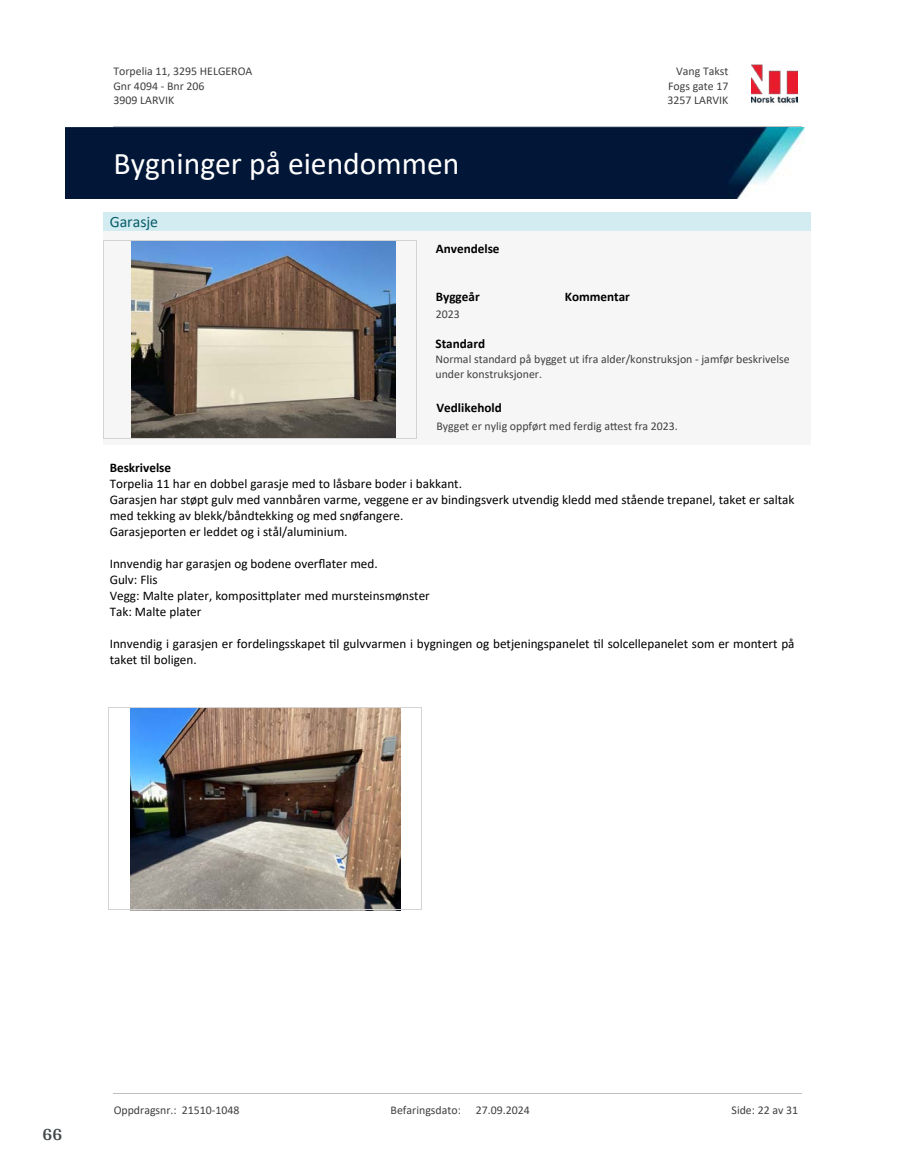
<style>
.page{position:relative;width:915px;height:1172px;background:#fff}
.page>*{position:absolute;margin:0;border:0;box-sizing:border-box;transform-origin:0 0}
.t1{font:31.65px "Calibri";color:#fff}
.t2{font:700 18px "Arya";color:#414749}
.t3{font:15.75px "Calibri";color:#065c69}
.t4{font:13.2px/16px "Calibri";color:#000}
.t5{font:700 13.2px "Calibri";color:#000}
.t6{font:11.85px/14.5px "Calibri";color:#404040}
</style>
<div class="page">
<img style="left:65px;top:128px;width:739px;height:71px">
<div style="left:103px;top:212px;width:706px;height:19px;background:#d3ecf1"></div>
<div style="left:103px;top:231px;width:706px;height:214px;background:#f6f6f6"></div>
<img style="left:131px;top:242px;width:264px;height:196px">
<hr style="left:103px;top:241px;width:1px;height:197px;background:#d3d3d3">
<hr style="left:416px;top:241px;width:1px;height:197px;background:#d3d3d3">
<hr style="left:103px;top:241px;width:313px;height:1px;background:#d3d3d3">
<hr style="left:103px;top:438px;width:313px;height:1px;background:#d3d3d3">
<img style="left:130px;top:708px;width:270px;height:201px">
<hr style="left:108px;top:707px;width:1px;height:203px;background:#d3d3d3">
<hr style="left:421px;top:707px;width:1px;height:203px;background:#d3d3d3">
<hr style="left:108px;top:707px;width:314px;height:1px;background:#d3d3d3">
<hr style="left:108px;top:909px;width:314px;height:1px;background:#d3d3d3">
<img style="left:751px;top:64px;width:46px;height:40px">
<hr style="left:113px;top:127px;width:688px;height:1px;background:#c0c0c0">
<hr style="left:113px;top:1093px;width:688px;height:1px;background:#c0c0c0">
<p class="t6" style="left:113px;top:64px;width:140px">Torpelia 11, 3295 HELGEROA<br>Gnr 4094 - Bnr 206<br>3909 LARVIK</p>
<p class="t6" style="left:676px;top:64px;width:54px">Vang Takst</p>
<p class="t6" style="left:667px;top:78px;width:62px">Fogs gate 17</p>
<p class="t6" style="left:667px;top:93px;width:62px">3257 LARVIK</p>
<h1 class="t1" style="left:113px;top:142px;width:347px">Bygninger på eiendommen</h1>
<p class="t3" style="left:110px;top:211px;width:50px">Garasje</p>
<p class="t5" style="left:435px;top:240px;width:65px">Anvendelse</p>
<p class="t5" style="left:435px;top:287px;width:45px">Byggeår</p>
<p class="t5" style="left:564px;top:287px;width:67px">Kommentar</p>
<p class="t6" style="left:435px;top:306px;width:26px">2023</p>
<p class="t6" style="left:435px;top:352px;width:355px">Normal standard på bygget ut ifra alder/konstruksjon - jamfør beskrivelse under konstruksjoner.</p>
<p class="t5" style="left:435px;top:334px;width:51px">Standard</p>
<p class="t5" style="left:436px;top:398px;width:67px">Vedlikehold</p>
<p class="t6" style="left:436px;top:419px;width:243px">Bygget er nylig oppført med ferdig a琀琀est fra 2023.</p>
<p class="t5" style="left:110px;top:458px;width:63px">Beskrivelse</p>
<p class="t4" style="left:110px;top:475px;width:686px">Torpelia 11 har en dobbel garasje med to låsbare boder i bakkant.<br>Garasjen har støpt gulv med vannbåren varme, veggene er av bindingsverk utvendig kledd med stående trepanel, taket er saltak med tekking av blekk/båndtekking og med snøfangere.<br>Garasjeporten er leddet og i stål/aluminium.</p>
<p class="t4" style="left:110px;top:555px;width:321px">Innvendig har garasjen og bodene over昀氀ater med.<br>Gulv: Flis<br>Vegg: Malte plater, komposi琀琀plater med mursteinsmønster Tak: Malte plater</p>
<p class="t4" style="left:110px;top:636px;width:686px">Innvendig i garasjen er fordelingsskapet 琀椀l gulvvarmen i bygningen og betjeningspanelet 琀椀l solcellepanelet som er montert på taket 琀椀l boligen.</p>
<h2 class="t2" style="left:43px;top:1123px;width:21px">66</h2>
<p class="t6" style="left:114px;top:1102px;width:127px">Oppdragsnr.: 21510-1048</p>
<p class="t6" style="left:390px;top:1102px;width:72px">Befaringsdato:</p>
<p class="t6" style="left:475px;top:1102px;width:55px">27.09.2024</p>
<p class="t6" style="left:731px;top:1102px;width:68px">Side: 22 av 31</p>
</div>
